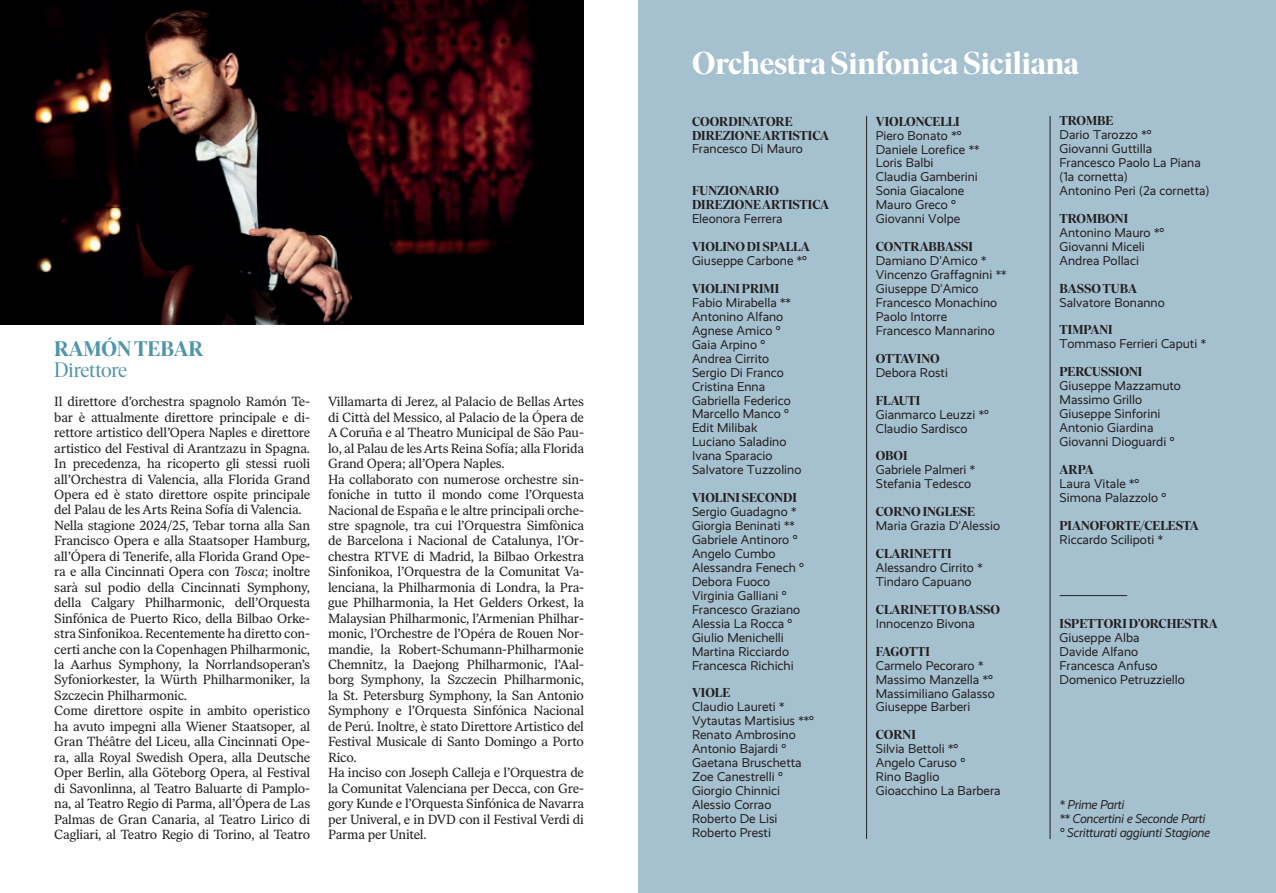
<style>
.page{position:relative;width:1276px;height:893px;background:#fff}
.page>*{position:absolute;margin:0;border:0;box-sizing:border-box;transform-origin:0 0}
.t1{font:700 31.5px "Ivar Display";color:#fff}
.t2{font:700 21px "Ivar Display";color:#4f94ac}
.t3{font:21px "Ivar Display";letter-spacing:-.01em;color:#4f94ac}
.t4{font:13.2px/15.5px "Ivar Text";letter-spacing:-.01em;color:#231f20}
.t5{font:12.9px/14px "Realist";color:#231f20}
.t6{font:700 12.9px/14px "Ivar Display";color:#231f20}
.t7{font:italic 12.9px/14px "Realist";letter-spacing:-.02em;color:#231f20}
.s1{font-style:italic}
</style>
<div class="page">
<div style="left:638px;top:0;width:638px;height:893px;background:#a5c0cf"></div>
<hr style="left:1059px;top:595px;width:68px;height:1px;background:#231f20">
<hr style="left:866px;top:116px;width:1px;height:723px;background:#231f20">
<hr style="left:1049px;top:116px;width:1px;height:723px;background:#231f20">
<img style="left:0;top:0;width:584px;height:324px">
<h2 class="t2" style="left:54px;top:337px;width:151px">RAMÓN TEBAR</h2>
<h2 class="t3" style="left:54px;top:358px;width:75px">Direttore</h2>
<p class="t4" style="left:54px;top:394px;width:257px">Il direttore d’orchestra spagnolo Ramón Te&shy;bar è attualmente direttore principale e di&shy;rettore artistico dell’Opera Naples e direttore artistico del Festival di Arantzazu in Spagna.<br>In precedenza, ha ricoperto gli stessi ruoli all’Orchestra di Valencia, alla Florida Grand Opera ed è stato direttore ospite principale del Palau de les Arts Reina Sofía di Valencia.<br>Nella stagione 2024/25, Tebar torna alla San Francisco Opera e alla Staatsoper Hamburg, all’Ópera di Tenerife, alla Florida Grand Ope&shy;ra e alla Cincinnati Opera con <span class="s1">Tosca</span>; inoltre sarà sul podio della Cincinnati Symphony, della Calgary Philharmonic, dell’Orquesta Sinfónica de Puerto Rico, della Bilbao Orke&shy;stra Sinfonikoa. Recentemente ha diretto con&shy;certi anche con la Copenhagen Philharmonic, la Aarhus Symphony, la Norrlandsoperan’s Syfoniorkester, la Würth Philharmoniker, la Szczecin Philharmonic.<br>Come direttore ospite in ambito operistico ha avuto impegni alla Wiener Staatsoper, al Gran Théâtre del Liceu, alla Cincinnati Ope&shy;ra, alla Royal Swedish Opera, alla Deutsche Oper Berlin, alla Göteborg Opera, al Festival di Savonlinna, al Teatro Baluarte di Pamplo&shy;na, al Teatro Regio di Parma, all’Ópera de Las Palmas de Gran Canaria, al Teatro Lirico di Cagliari, al Teatro Regio di Torino, al Teatro</p>
<p class="t4" style="left:328px;top:394px;width:257px">Villamarta di Jerez, al Palacio de Bellas Artes di Città del Messico, al Palacio de la Ópera de A Coruña e al Theatro Municipal de São Pau&shy;lo, al Palau de les Arts Reina Sofía; alla Florida Grand Opera; all’Opera Naples.<br>Ha collaborato con numerose orchestre sin&shy;foniche in tutto il mondo come l’Orquesta Nacional de España e le altre principali orche&shy;stre spagnole, tra cui l’Orquestra Simfònica de Barcelona i Nacional de Catalunya, l’Or&shy;chestra RTVE di Madrid, la Bilbao Orkestra Sinfonikoa, l’Orquestra de la Comunitat Va&shy;lenciana, la Philharmonia di Londra, la Pra&shy;gue Philharmonia, la Het Gelders Orkest, la Malaysian Philharmonic, l’Armenian Philhar&shy;monic, l’Orchestre de l’Opéra de Rouen Nor&shy;mandie, la Robert-Schumann-Philharmonie Chemnitz, la Daejong Philharmonic, l’Aal&shy;borg Symphony, la Szczecin Philharmonic, la St. Petersburg Symphony, la San Antonio Symphony e l’Orquesta Sinfónica Nacional de Perú. Inoltre, è stato Direttore Artistico del Festival Musicale di Santo Domingo a Porto Rico.<br>Ha inciso con Joseph Calleja e l’Orquestra de la Comunitat Valenciana per Decca, con Gre&shy;gory Kunde e l’Orquesta Sinfónica de Navarra per Univeral, e in DVD con il Festival Verdi di Parma per Unitel.</p>
<h1 class="t1" style="left:692px;top:46px;width:388px">Orchestra Sinfonica Siciliana</h1>
<p class="t6" style="left:692px;top:114px;width:139px">COORDINATORE<br>DIREZIONE ARTISTICA</p>
<p class="t5" style="left:692px;top:142px;width:112px">Francesco Di Mauro</p>
<p class="t6" style="left:692px;top:184px;width:139px">FUNZIONARIO<br>DIREZIONE ARTISTICA</p>
<p class="t5" style="left:692px;top:212px;width:92px">Eleonora Ferrera</p>
<p class="t6" style="left:692px;top:240px;width:119px">VIOLINO DI SPALLA</p>
<p class="t5" style="left:692px;top:254px;width:117px">Giuseppe Carbone *°</p>
<p class="t6" style="left:692px;top:282px;width:89px">VIOLINI PRIMI</p>
<p class="t5" style="left:692px;top:296px;width:111px">Fabio Mirabella **<br>Antonino Alfano<br>Agnese Amico °<br>Gaia Arpino °<br>Andrea Cirrito<br>Sergio Di Franco<br>Cristina Enna<br>Gabriella Federico<br>Marcello Manco °<br>Edit Milibak<br>Luciano Saladino<br>Ivana Sparacio<br>Salvatore Tuzzolino</p>
<p class="t6" style="left:692px;top:491px;width:106px">VIOLINI SECONDI</p>
<p class="t5" style="left:692px;top:505px;width:114px">Sergio Guadagno *<br>Giorgia Beninati **<br>Gabriele Antinoro °<br>Angelo Cumbo<br>Alessandra Fenech °<br>Debora Fuoco<br>Virginia Galliani °<br>Francesco Graziano<br>Alessia La Rocca °<br>Giulio Menichelli<br>Martina Ricciardo<br>Francesca Richichi</p>
<p class="t6" style="left:692px;top:686px;width:40px">VIOLE</p>
<p class="t5" style="left:692px;top:700px;width:124px">Claudio Laureti *<br>Vytautas Martisius **°<br>Renato Ambrosino<br>Antonio Bajardi °<br>Gaetana Bruschetta<br>Zoe Canestrelli °<br>Giorgio Chinnici<br>Alessio Corrao<br>Roberto De Lisi<br>Roberto Presti</p>
<p class="t6" style="left:876px;top:114px;width:85px">VIOLONCELLI</p>
<p class="t5" style="left:876px;top:128px;width:105px">Piero Bonato *°<br>Daniele Lorefice **<br>Loris Balbi<br>Claudia Gamberini<br>Sonia Giacalone<br>Mauro Greco °<br>Giovanni Volpe</p>
<p class="t6" style="left:876px;top:240px;width:99px">CONTRABBASSI</p>
<p class="t5" style="left:876px;top:254px;width:132px">Damiano D’Amico *<br>Vincenzo Graffagnini **<br>Giuseppe D’Amico<br>Francesco Monachino<br>Paolo Intorre<br>Francesco Mannarino</p>
<p class="t6" style="left:876px;top:352px;width:65px">OTTAVINO</p>
<p class="t5" style="left:876px;top:365px;width:74px">Debora Rosti</p>
<p class="t6" style="left:876px;top:393px;width:46px">FLAUTI</p>
<p class="t5" style="left:876px;top:407px;width:115px">Gianmarco Leuzzi *°<br>Claudio Sardisco</p>
<p class="t6" style="left:876px;top:449px;width:33px">OBOI</p>
<p class="t5" style="left:876px;top:463px;width:101px">Gabriele Palmeri *<br>Stefania Tedesco</p>
<p class="t6" style="left:876px;top:505px;width:101px">CORNO INGLESE</p>
<p class="t5" style="left:876px;top:519px;width:126px">Maria Grazia D’Alessio</p>
<p class="t6" style="left:876px;top:547px;width:77px">CLARINETTI</p>
<p class="t5" style="left:876px;top:561px;width:108px">Alessandro Cirrito *<br>Tindaro Capuano</p>
<p class="t6" style="left:876px;top:603px;width:126px">CLARINETTO BASSO</p>
<p class="t5" style="left:876px;top:616px;width:101px">Innocenzo Bivona</p>
<p class="t6" style="left:876px;top:644px;width:56px">FAGOTTI</p>
<p class="t5" style="left:876px;top:658px;width:120px">Carmelo Pecoraro *<br>Massimo Manzella *°<br>Massimiliano Galasso<br>Giuseppe Barberi</p>
<p class="t6" style="left:876px;top:728px;width:41px">CORNI</p>
<p class="t5" style="left:876px;top:742px;width:126px">Silvia Bettoli *°<br>Angelo Caruso °<br>Rino Baglio<br>Gioacchino La Barbera</p>
<p class="t6" style="left:1059px;top:114px;width:55px">TROMBE</p>
<p class="t5" style="left:1059px;top:128px;width:151px">Dario Tarozzo *°<br>Giovanni Guttilla<br>Francesco Paolo La Piana (1a cornetta)<br>Antonino Peri (2a cornetta)</p>
<p class="t6" style="left:1059px;top:212px;width:70px">TROMBONI</p>
<p class="t5" style="left:1059px;top:225px;width:106px">Antonino Mauro *°<br>Giovanni Miceli<br>Andrea Pollaci</p>
<p class="t6" style="left:1059px;top:281px;width:79px">BASSO TUBA</p>
<p class="t5" style="left:1059px;top:295px;width:107px">Salvatore Bonanno</p>
<p class="t6" style="left:1059px;top:323px;width:55px">TIMPANI</p>
<p class="t5" style="left:1059px;top:337px;width:148px">Tommaso Ferrieri Caputi *</p>
<p class="t6" style="left:1059px;top:365px;width:84px">PERCUSSIONI</p>
<p class="t5" style="left:1059px;top:379px;width:123px">Giuseppe Mazzamuto<br>Massimo Grillo<br>Giuseppe Sinforini<br>Antonio Giardina<br>Giovanni Dioguardi °</p>
<p class="t6" style="left:1059px;top:463px;width:36px">ARPA</p>
<p class="t5" style="left:1059px;top:477px;width:108px">Laura Vitale *°<br>Simona Palazzolo °</p>
<p class="t6" style="left:1059px;top:519px;width:140px">PIANOFORTE/CELESTA</p>
<p class="t5" style="left:1059px;top:532px;width:105px">Riccardo Scilipoti *</p>
<p class="t6" style="left:1059px;top:617px;width:160px">ISPETTORI D’ORCHESTRA</p>
<p class="t5" style="left:1059px;top:630px;width:127px">Giuseppe Alba<br>Davide Alfano<br>Francesca Anfuso<br>Domenico Petruzziello</p>
<p class="t7" style="left:1059px;top:798px;width:152px">* Prime Parti<br>** Concertini e Seconde Parti ° Scritturati aggiunti Stagione</p>
</div>
